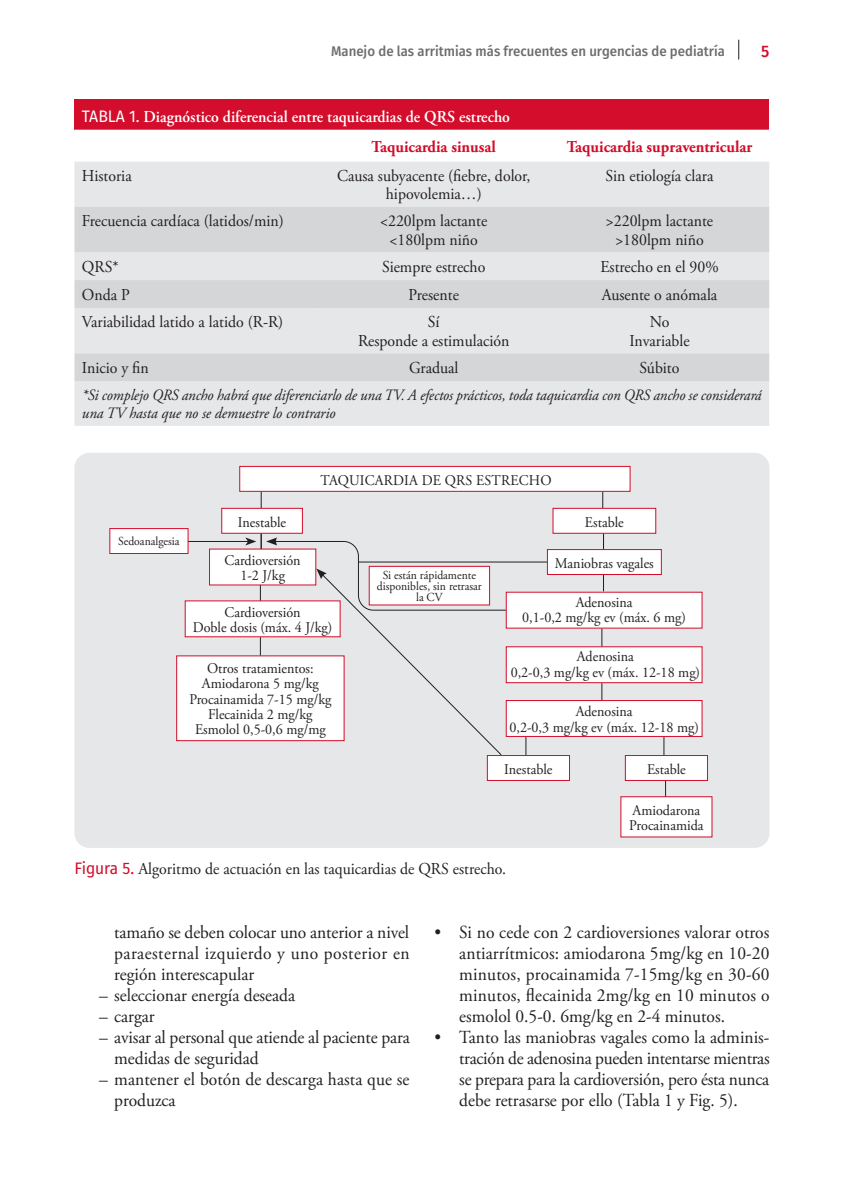
<style>
.page{position:relative;width:844px;height:1191px;background:#fff}
.page>*{position:absolute;margin:0;border:0;box-sizing:border-box;transform-origin:0 0}
.t1{font:18.38px/21px "Adobe Garamond Pro";color:#231f20;text-align:justify;scale:.95 1}
.tabla_tx{font:16.62px/18.4px "Adobe Garamond Pro";color:#231f20;text-align:center;scale:.95 1}
.tabla_tit{font:600 16.62px "Adobe Garamond Pro";color:#fff;scale:.95 1}
.fig_pie{font:16.62px "Adobe Garamond Pro";color:#231f20;scale:.95 1}
.tabla_subt{font:700 16.62px "Adobe Garamond Pro";color:#d30d2b;scale:.95 1}
.t2{font:500 16.62px "Trujillo";color:#d30d2b;scale:.95 1}
.tabla_tx-2{font:italic 15.75px/18.4px "Adobe Garamond Pro";letter-spacing:-.005em;color:#231f20;scale:.95 1}
.biblio{font:14.88px "Adobe Garamond Pro";color:#231f20;scale:.95 1}
.t3{font:500 14px "Trujillo";color:#6c6d70;scale:.95 1}
.biblio-2{font:12.25px/10.8px "Adobe Garamond Pro";color:#231f20;text-align:center;scale:.95 1}
.s1{font-family:"Trujillo";font-weight:400}
.s2{font-family:"Trujillo";color:#d30d2b}
</style>
<div class="page">
<svg style="left:738px;top:40px;width:1px;height:20px"></svg>
<div style="left:74px;top:99px;width:695px;height:31px;background:#d30d2b"></div>
<svg style="left:75px;top:161px;width:694px;height:1px"></svg>
<div style="left:74px;top:162px;width:695px;height:264px;background:#e6e7e9"></div>
<svg style="left:74px;top:207px;width:695px;height:174px;background:#dcdddf"></svg>
<div style="left:74px;top:453px;width:695px;height:395px;background:#e6e7e9;border-radius:15px"></div>
<div style="left:176px;top:655px;width:168px;height:86px;background:#fff;border:1px solid #d30d2b"></div>
<svg style="left:601px;top:628px;width:1px;height:18px"></svg>
<svg style="left:601px;top:683px;width:1px;height:17px"></svg>
<svg style="left:663px;top:737px;width:1px;height:18px"></svg>
<svg style="left:525px;top:737px;width:1px;height:18px"></svg>
<hr style="left:188px;top:541px;width:60px;height:1px;background:#231f20">
<svg style="left:261px;top:492px;width:1px;height:16px"></svg>
<svg style="left:603px;top:534px;width:1px;height:15px"></svg>
<svg style="left:665px;top:781px;width:1px;height:15px"></svg>
<svg style="left:603px;top:575px;width:1px;height:16px"></svg>
<svg style="left:602px;top:492px;width:1px;height:16px"></svg>
<div style="left:221px;top:508px;width:82px;height:26px;background:#fff;border:1px solid #d30d2b"></div>
<div style="left:552px;top:508px;width:104px;height:26px;background:#fff;border:1px solid #d30d2b"></div>
<div style="left:624px;top:755px;width:83px;height:26px;background:#fff;border:1px solid #d30d2b"></div>
<div style="left:487px;top:755px;width:82px;height:26px;background:#fff;border:1px solid #d30d2b"></div>
<div style="left:547px;top:549px;width:114px;height:26px;background:#fff;border:1px solid #d30d2b"></div>
<div style="left:620px;top:796px;width:92px;height:41px;background:#fff;border:1px solid #d30d2b"></div>
<div style="left:209px;top:548px;width:107px;height:37px;background:#fff;border:1px solid #d30d2b"></div>
<div style="left:185px;top:600px;width:155px;height:37px;background:#fff"></div>
<div style="left:505px;top:592px;width:197px;height:36px;background:#fff"></div>
<div style="left:505px;top:646px;width:197px;height:37px;background:#fff;border:1px solid #d30d2b"></div>
<div style="left:505px;top:700px;width:197px;height:37px;background:#fff;border:1px solid #d30d2b"></div>
<div style="left:109px;top:528px;width:79px;height:26px;background:#fff;border:1px solid #d30d2b"></div>
<div style="left:239px;top:466px;width:391px;height:26px;background:#fff;border:1px solid #d30d2b"></div>
<hr style="left:359px;top:561px;width:188px;height:1px;background:#231f20">
<svg style="left:245px;top:532px;width:261px;height:224px"></svg>
<p class="t3" style="left:331px;top:40px;width:416px">Manejo de las arritmias más frecuentes en urgencias de pediatría</p>
<p class="t2" style="left:761px;top:38px;width:10px">5</p>
<p class="tabla_tit" style="left:82px;top:107px;width:452px"><span class="s1">TABLA 1.</span> Diagnóstico diferencial entre taquicardias de QRS estrecho</p>
<p class="tabla_subt" style="left:371px;top:137px;width:132px">Taquicardia sinusal</p>
<p class="tabla_subt" style="left:566px;top:137px;width:197px">Taquicardia supraventricular</p>
<p class="tabla_tx" style="left:82px;top:167px;width:54px">Historia</p>
<p class="tabla_tx" style="left:337px;top:167px;width:205px">Causa subyacente (fiebre, dolor, hipovolemia…)</p>
<p class="tabla_tx" style="left:605px;top:167px;width:115px">Sin etiología clara</p>
<p class="tabla_tx" style="left:82px;top:212px;width:214px">Frecuencia cardíaca (latidos/min)</p>
<p class="tabla_tx" style="left:380px;top:212px;width:114px">&lt;220lpm lactante</p>
<p class="tabla_tx" style="left:389px;top:231px;width:94px">&lt;180lpm niño</p>
<p class="tabla_tx" style="left:605px;top:212px;width:114px">&gt;220lpm lactante</p>
<p class="tabla_tx" style="left:615px;top:231px;width:94px">&gt;180lpm niño</p>
<p class="tabla_tx" style="left:82px;top:258px;width:40px">QRS*</p>
<p class="tabla_tx" style="left:382px;top:258px;width:110px">Siempre estrecho</p>
<p class="tabla_tx" style="left:600px;top:258px;width:126px">Estrecho en el 90%</p>
<p class="tabla_tx" style="left:82px;top:286px;width:52px">Onda P</p>
<p class="tabla_tx" style="left:408px;top:286px;width:54px">Presente</p>
<p class="tabla_tx" style="left:601px;top:286px;width:123px">Ausente o anómala</p>
<p class="tabla_tx" style="left:82px;top:313px;width:213px">Variabilidad latido a latido (R-R)</p>
<p class="tabla_tx" style="left:428px;top:313px;width:14px">Sí</p>
<p class="tabla_tx" style="left:358px;top:332px;width:161px">Responde a estimulación</p>
<p class="tabla_tx" style="left:649px;top:313px;width:22px">No</p>
<p class="tabla_tx" style="left:629px;top:332px;width:65px">Invariable</p>
<p class="tabla_tx" style="left:82px;top:359px;width:72px">Inicio y fin</p>
<p class="tabla_tx" style="left:409px;top:359px;width:54px">Gradual</p>
<p class="tabla_tx" style="left:639px;top:359px;width:44px">Súbito</p>
<p class="tabla_tx-2" style="left:82px;top:386px;width:716px">*Si complejo QRS ancho habrá que diferenciarlo de una TV. A efectos prácticos, toda taquicardia con QRS ancho se considerará una TV hasta que no se demuestre lo contrario</p>
<p class="biblio" style="left:320px;top:471px;width:244px">TAQUICARDIA DE QRS ESTRECHO</p>
<p class="biblio-2" style="left:118px;top:536px;width:66px">Sedoanalgesia</p>
<p class="biblio" style="left:238px;top:513px;width:52px">Inestable</p>
<p class="biblio" style="left:584px;top:513px;width:42px">Estable</p>
<p class="biblio" style="left:224px;top:551px;width:81px">Cardioversión</p>
<p class="biblio" style="left:240px;top:566px;width:48px">1-2 J/kg</p>
<p class="biblio" style="left:224px;top:603px;width:81px">Cardioversión</p>
<p class="biblio" style="left:193px;top:618px;width:148px">Doble dosis (máx. 4 J/kg)</p>
<p class="biblio" style="left:207px;top:659px;width:114px">Otros tratamientos:</p>
<p class="biblio" style="left:202px;top:674px;width:124px">Amiodarona 5 mg/kg</p>
<p class="biblio" style="left:189px;top:690px;width:151px">Procainamida 7-15 mg/kg</p>
<p class="biblio" style="left:208px;top:705px;width:111px">Flecainida 2 mg/kg</p>
<p class="biblio" style="left:195px;top:720px;width:139px">Esmolol 0,5-0,6 mg/mg</p>
<p class="biblio-2" style="left:377px;top:570px;width:112px">Si están rápidamente disponibles, sin retrasar la CV</p>
<p class="biblio" style="left:554px;top:554px;width:106px">Maniobras vagales</p>
<p class="biblio" style="left:575px;top:593px;width:61px">Adenosina</p>
<p class="biblio" style="left:522px;top:608px;width:174px">0,1-0,2 mg/kg ev (máx. 6 mg)</p>
<p class="biblio" style="left:577px;top:647px;width:61px">Adenosina</p>
<p class="biblio" style="left:510px;top:663px;width:201px">0,2-0,3 mg/kg ev (máx. 12-18 mg)</p>
<p class="biblio" style="left:575px;top:702px;width:61px">Adenosina</p>
<p class="biblio" style="left:509px;top:718px;width:201px">0,2-0,3 mg/kg ev (máx. 12-18 mg)</p>
<p class="biblio" style="left:504px;top:760px;width:52px">Inestable</p>
<p class="biblio" style="left:646px;top:760px;width:42px">Estable</p>
<p class="biblio" style="left:632px;top:801px;width:73px">Amiodarona</p>
<p class="biblio" style="left:629px;top:816px;width:80px">Procainamida</p>
<p class="fig_pie" style="left:74px;top:859px;width:456px"><span class="s2">Figura 5.</span> Algoritmo de actuación en las taquicardias de QRS estrecho.</p>
<p class="t1" style="left:114px;top:922px;width:312px">tamaño se deben colocar uno anterior a nivel paraesternal izquierdo y uno posterior en región interescapular</p>
<p class="t1" style="left:99px;top:985px;width:208px">– seleccionar energía deseada</p>
<p class="t1" style="left:99px;top:1006px;width:60px">– cargar</p>
<p class="t1" style="left:114px;top:1027px;width:312px;text-indent:-15px">– avisar al personal que atiende al paciente para medidas de seguridad</p>
<p class="t1" style="left:114px;top:1069px;width:312px;text-indent:-15px">– mantener el botón de descarga hasta que se produzca</p>
<p class="t1" style="left:459px;top:922px;width:328px;text-indent:-25px">• Si no cede con 2 cardioversiones valorar otros antiarrítmicos: amiodarona 5mg/kg en 10-20 minutos, procainamida 7-15mg/kg en 30-60 minutos, flecainida 2mg/kg en 10 minutos o esmolol 0.5-0. 6mg/kg en 2-4 minutos.</p>
<p class="t1" style="left:459px;top:1027px;width:328px;text-indent:-25px">• Tanto las maniobras vagales como la adminis&shy;tración de adenosina pueden intentarse mientras se prepara para la cardioversión, pero ésta nunca debe retrasarse por ello (Tabla 1 y Fig. 5).</p>
</div>
